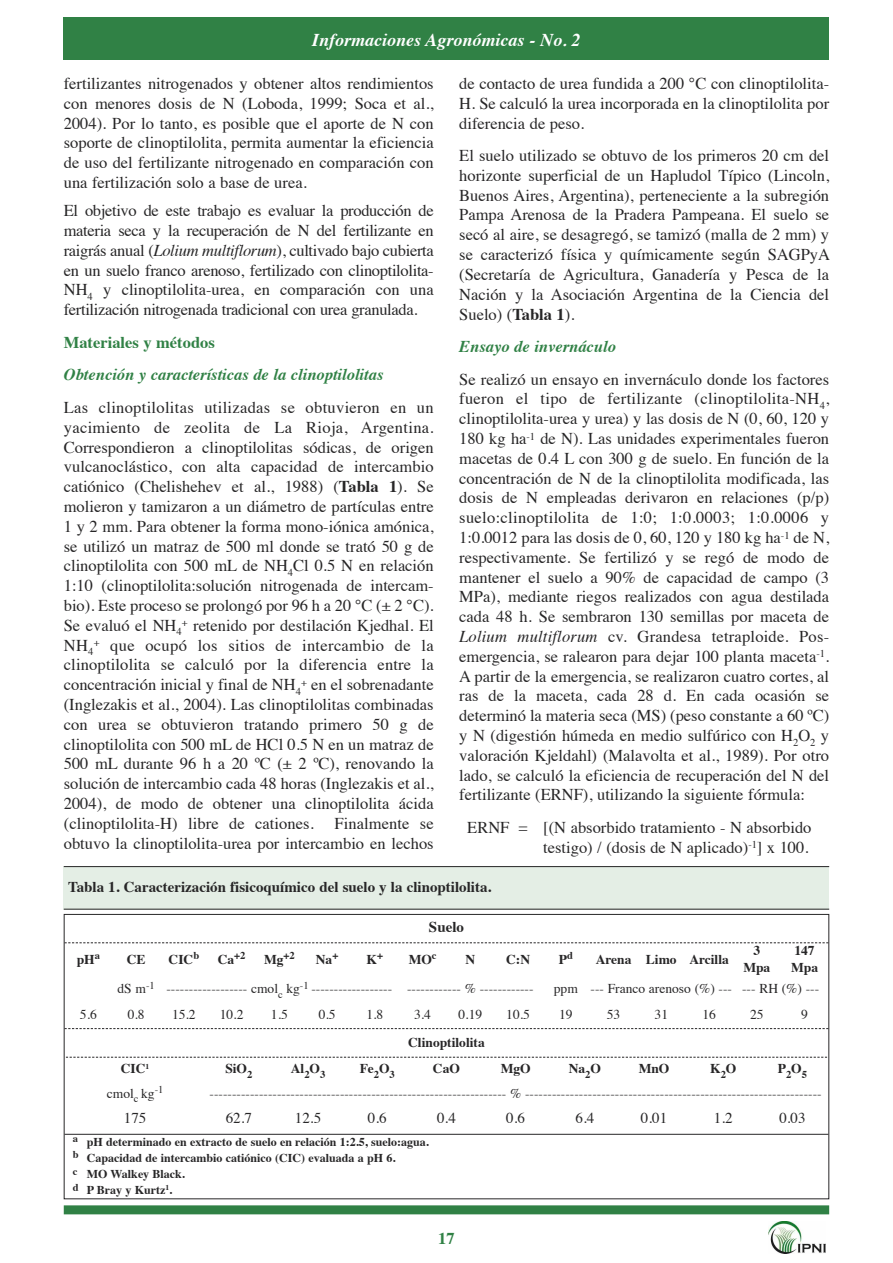
<style>
.page{position:relative;width:893px;height:1263px;background:#fff}
.page>*{position:absolute;margin:0;border:0;box-sizing:border-box;transform-origin:0 0}
.t1{font:italic 700 18px "Times";color:#fff}
.t2{font:16.5px/19.8px "Times";color:#272627;text-align:justify}
.t3{font:italic 700 16.5px "Times";color:#308145}
.t4{font:700 16.5px "Times";color:#308145}
.t5{font:700 15px "Times";color:#272627}
.t6{font:15px "Times";color:#272627}
.t7{font:13.5px "Times";color:#272627}
.t8{font:700 13.5px/16.2px "Times";color:#272627;text-align:center}
.t9{font:700 12px/16.2px "Times";color:#272627}
.s1{font-weight:700}
.s2{font-style:italic}
</style>
<div class="page">
<div style="left:64px;top:17px;width:765px;height:43px;background:#308145"></div>
<div style="left:64px;top:1205px;width:765px;height:9px;background:#308145"></div>
<img style="left:769px;top:1221px;width:57px;height:33px">
<div style="left:64px;top:866px;width:765px;height:43px;background:#e4eee5"></div>
<hr style="left:64px;top:866px;width:765px;height:1px;background:#272627">
<hr style="left:64px;top:909px;width:765px;height:1px;background:#272627">
<svg style="left:65px;top:942px;width:763px;height:1px"></svg>
<svg style="left:65px;top:1028px;width:763px;height:1px"></svg>
<hr style="left:65px;top:1134px;width:763px;height:1px;background:#272627">
<svg style="left:66px;top:1057px;width:761px;height:1px"></svg>
<p class="t1" style="left:312px;top:32px;width:270px">Informaciones Agronómicas - No. 2</p>
<p class="t2" style="left:459px;top:75px;width:371px">de contacto de urea fundida a 200 °C con clinoptilolita-H. Se calculó la urea incorporada en la clinoptilolita por diferencia de peso.</p>
<p class="t2" style="left:459px;top:147px;width:372px">El suelo utilizado se obtuvo de los primeros 20 cm del horizonte superficial de un Hapludol Típico (Lincoln, Buenos Aires, Argentina), perteneciente a la subregión Pampa Arenosa de la Pradera Pampeana. El suelo se secó al aire, se desagregó, se tamizó (malla de 2 mm) y se caracterizó física y químicamente según SAGPyA (Secretaría de Agricultura, Ganadería y Pesca de la Nación y la Asociación Argentina de la Ciencia del Suelo) (<span class="s1">Tabla 1</span>).</p>
<p class="t3" style="left:459px;top:340px;width:158px">Ensayo de invernáculo</p>
<p class="t2" style="left:459px;top:371px;width:371px">Se realizó un ensayo en invernáculo donde los factores fueron el tipo de fertilizante (clinoptilolita-NH<sub>4</sub>, clinoptilolita-urea y urea) y las dosis de N (0, 60, 120 y 180 kg ha<sup>-1</sup> de N). Las unidades experimentales fueron macetas de 0.4 L con 300 g de suelo. En función de la concentración de N de la clinoptilolita modificada, las dosis de N empleadas derivaron en relaciones (p/p) suelo:clinoptilolita de 1:0; 1:0.0003; 1:0.0006 y 1:0.0012 para las dosis de 0, 60, 120 y 180 kg ha<sup>-1</sup> de N, respectivamente. Se fertilizó y se regó de modo de mantener el suelo a 90% de capacidad de campo (3<br>MPa), mediante riegos realizados con agua destilada cada 48 h. Se sembraron 130 semillas por maceta de <span class="s2">Lolium multiflorum</span> cv. Grandesa tetraploide. Pos&shy;emergencia, se ralearon para dejar 100 planta maceta<sup>-1</sup>.<br>A partir de la emergencia, se realizaron cuatro cortes, al ras de la maceta, cada 28 d. En cada ocasión se determinó la materia seca (MS) (peso constante a 60 ºC) y N (digestión húmeda en medio sulfúrico con H<sub>2</sub>O<sub>2</sub> y valoración Kjeldahl) (Malavolta et al., 1989). Por otro lado, se calculó la eficiencia de recuperación del N del fertilizante (ERNF), utilizando la siguiente fórmula:</p>
<p class="t2" style="left:467px;top:819px;width:346px;text-align:right">ERNF = [(N absorbido tratamiento - N absorbido testigo) / (dosis de N aplicado)<sup>-1</sup>] x 100.</p>
<p class="t5" style="left:68px;top:880px;width:425px">Tabla 1. Caracterización fisicoquímico del suelo y la clinoptilolita.</p>
<p class="t5" style="left:429px;top:921px;width:37px">Suelo</p>
<p class="t8" style="left:77px;top:952px;width:25px">pH<sup>a</sup></p>
<p class="t8" style="left:127px;top:952px;width:20px">CE</p>
<p class="t8" style="left:169px;top:952px;width:32px">CIC<sup>b</sup></p>
<p class="t8" style="left:218px;top:952px;width:29px">Ca<sup>+2</sup></p>
<p class="t8" style="left:264px;top:952px;width:32px">Mg<sup>+2</sup></p>
<p class="t8" style="left:316px;top:952px;width:24px">Na<sup>+</sup></p>
<p class="t8" style="left:367px;top:952px;width:18px">K<sup>+</sup></p>
<p class="t8" style="left:409px;top:952px;width:29px">MO<sup>c</sup></p>
<p class="t8" style="left:465px;top:952px;width:11px">N</p>
<p class="t8" style="left:506px;top:952px;width:25px">C:N</p>
<p class="t8" style="left:559px;top:952px;width:16px">P<sup>d</sup></p>
<p class="t8" style="left:596px;top:952px;width:135px">Arena Limo Arcilla</p>
<p class="t8" style="left:743px;top:944px;width:28px">3<br>Mpa</p>
<p class="t8" style="left:791px;top:944px;width:28px;text-align:left">147<br>Mpa</p>
<p class="t7" style="left:118px;top:983px;width:418px">dS m<sup>-1</sup> ------------------ cmol<sub>c</sub> kg<sup>-1</sup> ------------------ ------------ % ------------</p>
<p class="t7" style="left:554px;top:983px;width:267px">ppm --- Franco arenoso (%) --- --- RH (%) ---</p>
<p class="t7" style="left:80px;top:1009px;width:18px">5.6</p>
<p class="t7" style="left:128px;top:1009px;width:18px">0.8</p>
<p class="t7" style="left:172px;top:1009px;width:25px">15.2</p>
<p class="t7" style="left:220px;top:1009px;width:25px">10.2</p>
<p class="t7" style="left:271px;top:1009px;width:18px">1.5</p>
<p class="t7" style="left:319px;top:1009px;width:18px">0.5</p>
<p class="t7" style="left:366px;top:1009px;width:18px">1.8</p>
<p class="t7" style="left:414px;top:1009px;width:18px">3.4</p>
<p class="t7" style="left:459px;top:1009px;width:25px">0.19</p>
<p class="t7" style="left:506px;top:1009px;width:25px">10.5</p>
<p class="t7" style="left:559px;top:1009px;width:15px">19</p>
<p class="t7" style="left:607px;top:1009px;width:15px">53</p>
<p class="t7" style="left:655px;top:1009px;width:15px">31</p>
<p class="t7" style="left:702px;top:1009px;width:15px">16</p>
<p class="t7" style="left:750px;top:1009px;width:15px">25</p>
<p class="t7" style="left:801px;top:1009px;width:8px">9</p>
<p class="t2" style="left:64px;top:75px;width:371px">fertilizantes nitrogenados y obtener altos rendimientos con menores dosis de N (Loboda, 1999; Soca et al., 2004). Por lo tanto, es posible que el aporte de N con soporte de clinoptilolita, permita aumentar la eficiencia de uso del fertilizante nitrogenado en comparación con una fertilización solo a base de urea.</p>
<p class="t2" style="left:64px;top:202px;width:371px">El objetivo de este trabajo es evaluar la producción de materia seca y la recuperación de N del fertilizante en raigrás anual (<span class="s2">Lolium multiflorum</span>), cultivado bajo cubierta en un suelo franco arenoso, fertilizado con clinoptilolita-NH<sub>4</sub> y clinoptilolita-urea, en comparación con una fertilización nitrogenada tradicional con urea granulada.</p>
<p class="t4" style="left:64px;top:335px;width:153px">Materiales y métodos</p>
<p class="t3" style="left:64px;top:368px;width:321px">Obtención y características de la clinoptilolitas</p>
<p class="t2" style="left:64px;top:399px;width:371px">Las clinoptilolitas utilizadas se obtuvieron en un yacimiento de zeolita de La Rioja, Argentina.<br>Correspondieron a clinoptilolitas sódicas, de origen vulcanoclástico, con alta capacidad de intercambio catiónico (Chelishehev et al., 1988) (<span class="s1">Tabla 1</span>). Se molieron y tamizaron a un diámetro de partículas entre 1 y 2 mm. Para obtener la forma mono-iónica amónica, se utilizó un matraz de 500 ml donde se trató 50 g de clinoptilolita con 500 mL de NH<sub>4</sub>Cl 0.5 N en relación 1:10 (clinoptilolita:solución nitrogenada de intercam&shy;bio). Este proceso se prolongó por 96 h a 20 °C (± 2 °C).<br>Se evaluó el NH<sub>4</sub><sup>+</sup> retenido por destilación Kjedhal. El NH<sub>4</sub><sup>+</sup> que ocupó los sitios de intercambio de la clinoptilolita se calculó por la diferencia entre la concentración inicial y final de NH<sub>4</sub><sup>+</sup> en el sobrenadante (Inglezakis et al., 2004). Las clinoptilolitas combinadas con urea se obtuvieron tratando primero 50 g de clinoptilolita con 500 mL de HCl 0.5 N en un matraz de 500 mL durante 96 h a 20 ºC (± 2 ºC), renovando la solución de intercambio cada 48 horas (Inglezakis et al., 2004), de modo de obtener una clinoptilolita ácida (clinoptilolita-H) libre de cationes.</p>
<p class="t2" style="left:64px;top:815px;width:371px;text-align:right">Finalmente se<br>obtuvo la clinoptilolita-urea por intercambio en lechos</p>
<p class="t8" style="left:408px;top:1035px;width:78px">Clinoptilolita</p>
<p class="t8" style="left:121px;top:1062px;width:30px">CIC<sup>1</sup></p>
<p class="t8" style="left:225px;top:1062px;width:29px">SiO<sub>2</sub></p>
<p class="t8" style="left:291px;top:1062px;width:36px">Al<sub>2</sub>O<sub>3</sub></p>
<p class="t8" style="left:360px;top:1062px;width:37px">Fe<sub>2</sub>O<sub>3</sub></p>
<p class="t8" style="left:433px;top:1062px;width:29px">CaO</p>
<p class="t8" style="left:501px;top:1062px;width:31px">MgO</p>
<p class="t8" style="left:569px;top:1062px;width:34px">Na<sub>2</sub>O</p>
<p class="t8" style="left:639px;top:1062px;width:32px">MnO</p>
<p class="t8" style="left:710px;top:1062px;width:28px">K<sub>2</sub>O</p>
<p class="t8" style="left:778px;top:1062px;width:31px">P<sub>2</sub>O<sub>5</sub></p>
<p class="t7" style="left:107px;top:1088px;width:58px">cmol<sub>c</sub> kg<sup>-1</sup></p>
<p class="t7" style="left:210px;top:1088px;width:614px">------------------------------------------------------------------ % ------------------------------------------------------------------</p>
<p class="t6" style="left:124px;top:1112px;width:24px">175</p>
<p class="t6" style="left:226px;top:1112px;width:28px">62.7</p>
<p class="t6" style="left:295px;top:1112px;width:28px">12.5</p>
<p class="t6" style="left:368px;top:1112px;width:20px">0.6</p>
<p class="t6" style="left:437px;top:1112px;width:20px">0.4</p>
<p class="t6" style="left:506px;top:1112px;width:20px">0.6</p>
<p class="t6" style="left:575px;top:1112px;width:20px">6.4</p>
<p class="t6" style="left:641px;top:1112px;width:28px">0.01</p>
<p class="t6" style="left:714px;top:1112px;width:20px">1.2</p>
<p class="t6" style="left:779px;top:1112px;width:28px">0.03</p>
<p class="t9" style="left:73px;top:1134px;width:357px"><sup>a</sup> pH determinado en extracto de suelo en relación 1:2.5, suelo:agua. <sup>b</sup> Capacidad de intercambio catiónico (CIC) evaluada a pH 6.<br><sup>c</sup> MO Walkey Black.<br><sup>d</sup> P Bray y Kurtz<sup>1</sup>.</p>
<p class="t4" style="left:438px;top:1231px;width:18px">17</p>
</div>
